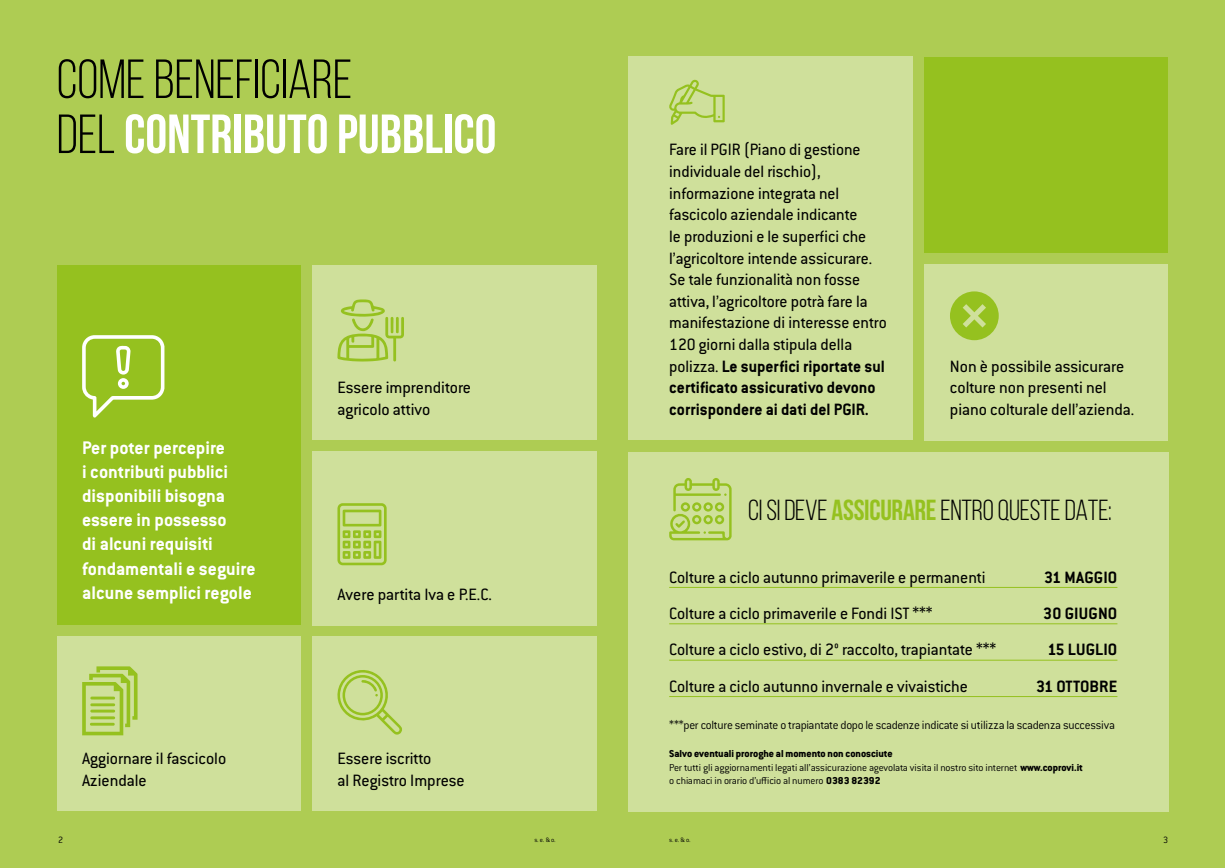
<style>
.page{position:relative;width:1225px;height:868px;background:#fff}
.page>*{position:absolute;margin:0;border:0;box-sizing:border-box;transform-origin:0 0}
.t1{font:55px/55px "Bebas Neue";color:#000}
.t2{font:29px "Bebas Neue";letter-spacing:-.01em;color:#000}
.t3{font:700 20px/24px "Conduit ITC";color:#fff}
.t4{font:18px/21.6px "Conduit ITC";color:#000}
.t5{font:700 18px "Conduit ITC";letter-spacing:.005em;color:#000}
.t6{font:13px "Conduit ITC Light";letter-spacing:-.025em;color:#000}
.t7{font:11px "Conduit ITC Light";letter-spacing:-.015em;color:#000}
.t8{font:700 11px "Conduit ITC Extra";color:#000}
.t9{font:10px "Conduit ITC Light";color:#000}
.t10{font:7px "Conduit ITC Light";color:#000}
.s1{font-weight:700;color:#fff}
.s2{font-weight:700}
.s3{font-weight:700;color:#95c11f}
.s4{font-family:"Conduit ITC Extra";font-weight:700}
</style>
<div class="page">
<div style="left:0;top:0;width:612px;height:867px;background:#aecc53"></div>
<div style="left:57px;top:636px;width:243px;height:175px;background:#cfe09b"></div>
<div style="left:312px;top:265px;width:285px;height:175px;background:#cfe09b"></div>
<div style="left:312px;top:636px;width:285px;height:175px;background:#cfe09b"></div>
<div style="left:312px;top:451px;width:285px;height:174px;background:#cfe09b"></div>
<svg style="left:337px;top:299px;width:67px;height:62px"></svg>
<svg style="left:82px;top:666px;width:56px;height:69px"></svg>
<svg style="left:337px;top:670px;width:65px;height:64px"></svg>
<svg style="left:337px;top:503px;width:50px;height:62px"></svg>
<div style="left:57px;top:265px;width:243px;height:359px;background:#95c11f"></div>
<svg style="left:82px;top:335px;width:82px;height:82px"></svg>
<div style="left:612px;top:0;width:613px;height:867px;background:#aecc53"></div>
<div style="left:628px;top:452px;width:540px;height:359px;background:#cfe09b"></div>
<div style="left:924px;top:264px;width:244px;height:176px;background:#cfe09b"></div>
<div style="left:628px;top:57px;width:285px;height:383px;background:#cfe09b"></div>
<div style="left:924px;top:57px;width:244px;height:195px;background:#95c11f"></div>
<svg style="left:669px;top:79px;width:55px;height:46px"></svg>
<hr style="left:669px;top:587px;width:448px;height:1px;background:#95c11f">
<hr style="left:669px;top:623px;width:448px;height:1px;background:#95c11f">
<hr style="left:669px;top:659px;width:448px;height:1px;background:#95c11f">
<hr style="left:669px;top:696px;width:448px;height:1px;background:#95c11f">
<svg style="left:669px;top:478px;width:62px;height:62px"></svg>
<div style="left:950px;top:291px;width:48px;height:49px;background:#95c11f;border-radius:50%"></div>
<svg style="left:962px;top:304px;width:24px;height:24px"></svg>
<p class="t1" style="left:57px;top:51px;width:441px">COME BENEFICIARE<br>DEL <span class="s1">CONTRIBUTO PUBBLICO</span></p>
<p class="t3" style="left:82px;top:435px;width:175px">Per poter percepire<br>i contributi pubblici disponibili bisogna essere in possesso<br>di alcuni requisiti fondamentali e seguire alcune semplici regole</p>
<p class="t4" style="left:337px;top:376px;width:135px">Essere imprenditore agricolo attivo</p>
<p class="t4" style="left:337px;top:583px;width:156px">Avere partita Iva e P.E.C.</p>
<p class="t4" style="left:82px;top:747px;width:146px">Aggiornare il fascicolo<br>Aziendale</p>
<p class="t4" style="left:337px;top:747px;width:129px">Essere iscritto<br>al Registro Imprese</p>
<p class="t9" style="left:58px;top:833px;width:7px">2</p>
<p class="t10" style="left:534px;top:835px;width:23px">s. e. &amp; o.</p>
<p class="t4" style="left:669px;top:138px;width:219px">Fare il PGIR (Piano di gestione individuale del rischio), informazione integrata nel fascicolo aziendale indicante<br>le produzioni e le superfici che l’agricoltore intende assicurare.<br>Se tale funzionalità non fosse attiva, l’agricoltore potrà fare la manifestazione di interesse entro<br>120 giorni dalla stipula della polizza. <span class="s2">Le superfici riportate sul certificato assicurativo devono corrispondere ai dati del PGIR.</span></p>
<p class="t4" style="left:950px;top:354px;width:186px">Non è possibile assicurare colture non presenti nel piano colturale dell’azienda.</p>
<p class="t2" style="left:748px;top:494px;width:365px">CI SI DEVE <span class="s3">ASSICURARE</span>ENTRO QUESTE DATE:</p>
<p class="t4" style="left:669px;top:565px;width:318px">Colture a ciclo autunno primaverile e permanenti</p>
<p class="t5" style="left:1044px;top:566px;width:74px">31 MAGGIO</p>
<p class="t4" style="left:669px;top:602px;width:265px">Colture a ciclo primaverile e Fondi IST ***</p>
<p class="t5" style="left:1043px;top:602px;width:75px">30 GIUGNO</p>
<p class="t4" style="left:669px;top:638px;width:328px">Colture a ciclo estivo, di 2° raccolto, trapiantate ***</p>
<p class="t5" style="left:1047px;top:638px;width:71px">15 LUGLIO</p>
<p class="t4" style="left:669px;top:674px;width:300px">Colture a ciclo autunno invernale e vivaistiche</p>
<p class="t5" style="left:1036px;top:675px;width:83px">31 OTTOBRE</p>
<p class="t6" style="left:669px;top:716px;width:447px">***per colture seminate o trapiantate dopo le scadenze indicate si utilizza la scadenza successiva</p>
<p class="t8" style="left:669px;top:747px;width:225px">Salvo eventuali proroghe al momento non conosciute</p>
<p class="t7" style="left:669px;top:760px;width:415px">Per tutti gli aggiornamenti legati all’assicurazione agevolata visita il nostro sito internet <span class="s4">www.coprovi.it</span></p>
<p class="t7" style="left:669px;top:773px;width:213px">o chiamaci in orario d’ufficio al numero <span class="s4">0383 82392</span></p>
<p class="t10" style="left:669px;top:835px;width:23px">s. e. &amp; o.</p>
<p class="t9" style="left:1163px;top:833px;width:7px">3</p>
</div>
